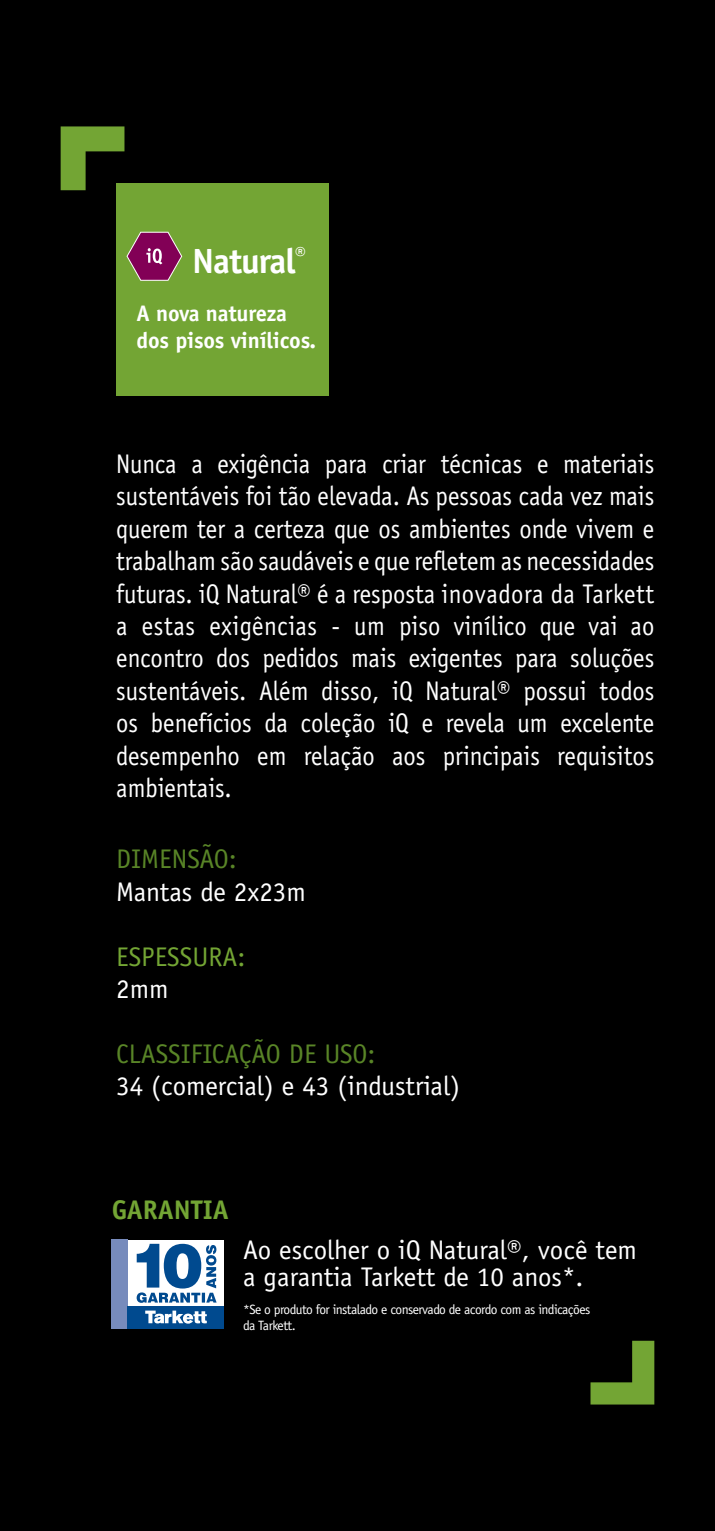
<style>
.page{position:relative;width:715px;height:1531px;background:#fff}
.page>*{position:absolute;margin:0;border:0;box-sizing:border-box;transform-origin:0 0}
.t1{font:700 35.1px "Officina Sans Std";letter-spacing:-.03em;color:#fff}
.t2{font:27px/32.4px "Officina Sans Std";color:#fff;text-align:justify;scale:.91 1}
.t3{font:27px/27px "Officina Sans Std";color:#fff}
.t4{font:27px "Officina Sans Std";color:#598527}
.t5{font:27px "Officina Sans Std";color:#73a534}
.t6{font:700 27px "Officina Sans Std";color:#73a534}
.t7{font:700 22.5px/27px "Officina Sans Std";letter-spacing:-.01em;color:#fff}
.t8{font:13.5px/15.8px "Officina Sans Std";letter-spacing:-.04em;color:#fff}
</style>
<div class="page">
<div style="left:0;top:0;width:714px;height:1531px;background:#000"></div>
<svg style="left:61px;top:126px;width:63px;height:64px"></svg>
<div style="left:116px;top:184px;width:213px;height:212px;background:#73a534"></div>
<div style="left:128px;top:1240px;width:96px;height:89px;background:#fff"></div>
<div style="left:112px;top:1240px;width:16px;height:89px;background:#778bbc"></div>
<div style="left:128px;top:1306px;width:96px;height:23px;background:#004a8f"></div>
<svg style="left:137px;top:1243px;width:79px;height:60px"></svg>
<svg style="left:145px;top:1310px;width:62px;height:13px"></svg>
<svg style="left:590px;top:1340px;width:64px;height:64px"></svg>
<svg style="left:126px;top:231px;width:56px;height:50px"></svg>
<p class="t1" style="left:192px;top:239px;width:115px">Natural<sup>®</sup></p>
<p class="t7" style="left:136px;top:299px;width:181px">A nova natureza dos pisos vinílicos.</p>
<p class="t2" style="left:116px;top:448px;width:592px">Nunca a exigência para criar técnicas e materiais sustentáveis foi tão elevada. As pessoas cada vez mais querem ter a certeza que os ambientes onde vivem e trabalham são saudáveis e que refletem as necessidades futuras. iQ Natural® é a resposta inovadora da Tarkett a estas exigências - um piso vinílico que vai ao encontro dos pedidos mais exigentes para soluções sustentáveis. Além disso, iQ Natural® possui todos os benefícios da coleção iQ e revela um excelente desempenho em relação aos principais requisitos ambientais.</p>
<p class="t4" style="left:116px;top:843px;width:122px">DIMENSÃO:</p>
<p class="t3" style="left:116px;top:878px;width:191px">Mantas de 2x23m</p>
<p class="t5" style="left:116px;top:941px;width:131px">ESPESSURA:</p>
<p class="t3" style="left:116px;top:975px;width:54px">2mm</p>
<p class="t4" style="left:116px;top:1038px;width:261px">CLASSIFICAÇÃO DE USO:</p>
<p class="t3" style="left:116px;top:1073px;width:345px">34 (comercial) e 43 (industrial)</p>
<p class="t6" style="left:112px;top:1193px;width:119px">GARANTIA</p>
<p class="t3" style="left:243px;top:1236px;width:395px">Ao escolher o iQ Natural®, você tem a garantia Tarkett de 10 anos*.</p>
<p class="t8" style="left:243px;top:1302px;width:348px">*Se o produto for instalado e conservado de acordo com as indicações da Tarkett.</p>
</div>
